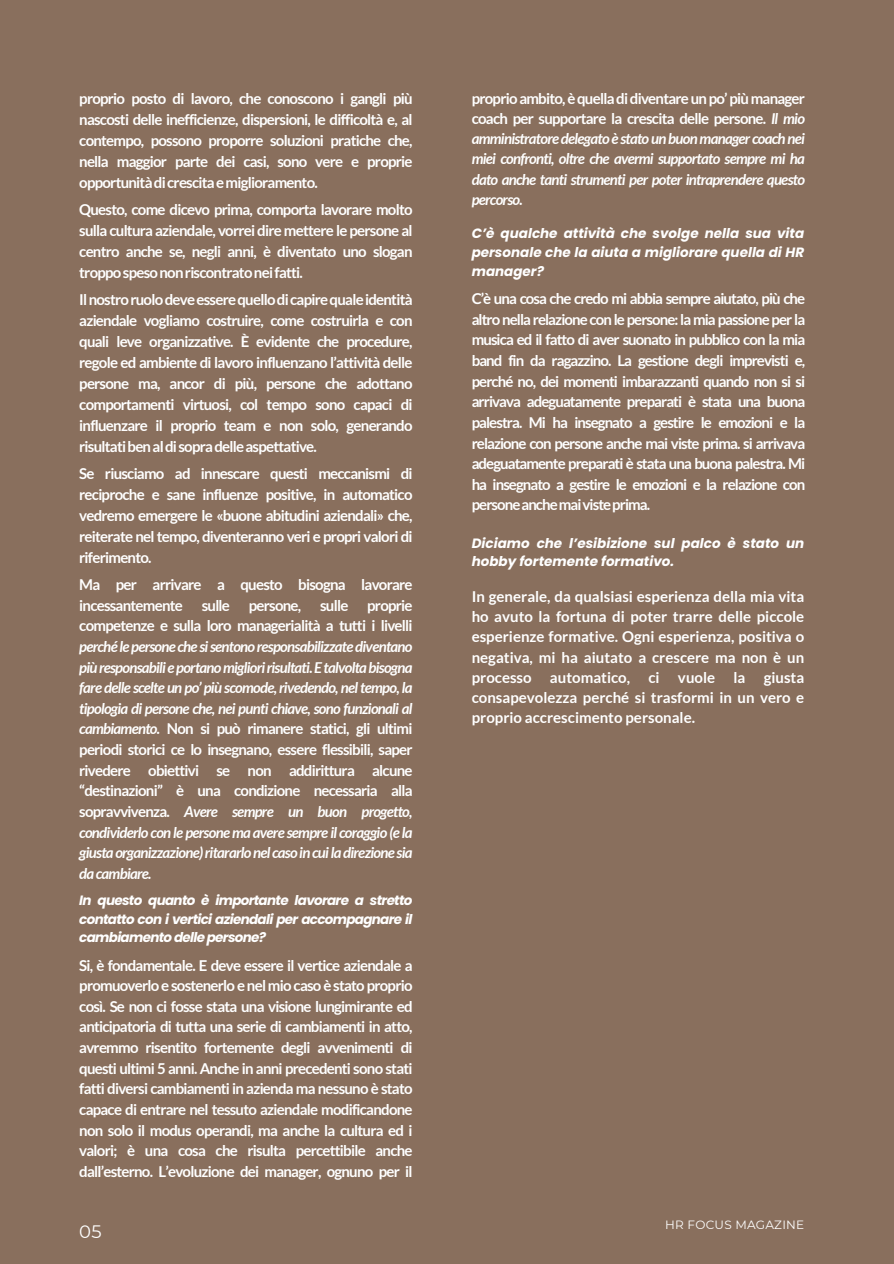
<style>
.page{position:relative;width:894px;height:1264px;background:#fff}
.page>*{position:absolute;margin:0;border:0;box-sizing:border-box;transform-origin:0 0}
.t1{font:18px "Montserrat";color:#fff}
.t2{font:700 15px/20.7px "Lato";letter-spacing:-.05em;color:#fff;text-align:justify}
.t3{font:italic 700 15px/20.7px "Lato";letter-spacing:-.05em;color:#fff;text-align:justify}
.t4{font:italic 700 13.5px/18.8px "Poppins";color:#fff;text-align:justify}
.t5{font:12px "Montserrat";letter-spacing:.02em;color:#fff}
.s1{font-style:normal}
</style>
<div class="page">
<div style="left:0;top:0;width:893px;height:1263px;background:#896f5d"></div>
<p class="t2" style="left:79px;top:88px;width:335px">proprio posto di lavoro, che conoscono i gangli più nascosti delle inefficienze, dispersioni, le difficoltà e, al contempo, possono proporre soluzioni pratiche che, nella maggior parte dei casi, sono vere e proprie opportunità di crescita e miglioramento.</p>
<p class="t2" style="left:79px;top:199px;width:335px">Questo, come dicevo prima, comporta lavorare molto sulla cultura aziendale, vorrei dire mettere le persone al centro anche se, negli anni, è diventato uno slogan troppo speso non riscontrato nei fatti.</p>
<p class="t2" style="left:79px;top:289px;width:335px">Il nostro ruolo deve essere quello di capire quale identità aziendale vogliamo costruire, come costruirla e con quali leve organizzative. È evidente che procedure, regole ed ambiente di lavoro influenzano l’attività delle persone ma, ancor di più, persone che adottano comportamenti virtuosi, col tempo sono capaci di influenzare il proprio team e non solo, generando risultati ben al di sopra delle aspettative.</p>
<p class="t2" style="left:79px;top:463px;width:335px">Se riusciamo ad innescare questi meccanismi di reciproche e sane influenze positive, in automatico vedremo emergere le «buone abitudini aziendali» che, reiterate nel tempo, diventeranno veri e propri valori di riferimento.</p>
<p class="t2" style="left:79px;top:574px;width:335px">Ma per arrivare a questo bisogna lavorare incessantemente</p>
<p class="t2" style="left:202px;top:594px;width:30px">sulle</p>
<p class="t2" style="left:249px;top:594px;width:54px">persone,</p>
<p class="t2" style="left:320px;top:594px;width:30px">sulle</p>
<p class="t2" style="left:79px;top:594px;width:335px;text-align:right">proprie<br>competenze e sulla loro managerialità a tutti i livelli</p>
<p class="t3" style="left:79px;top:636px;width:335px">perché le persone che si sentono responsabilizzate diventano più responsabili e portano migliori risultati. E talvolta bisogna fare delle scelte un po’ più scomode, rivedendo, nel tempo, la tipologia di persone che, nei punti chiave, sono funzionali al cambiamento. <span class="s1">Non si può rimanere statici, gli ultimi periodi storici ce lo insegnano, essere flessibili, saper rivedere obiettivi se non addirittura alcune “destinazioni” è una condizione necessaria alla sopravvivenza.</span> Avere sempre un buon progetto, condividerlo con le persone ma avere sempre il coraggio (e la giusta organizzazione) ritararlo nel caso in cui la direzione sia da cambiare.</p>
<p class="t4" style="left:79px;top:890px;width:334px">In questo quanto è importante lavorare a stretto contatto con i vertici aziendali per accompagnare il cambiamento delle persone?</p>
<p class="t2" style="left:79px;top:954px;width:335px">Si, è fondamentale. E deve essere il vertice aziendale a promuoverlo e sostenerlo e nel mio caso è stato proprio così. Se non ci fosse stata una visione lungimirante ed anticipatoria di tutta una serie di cambiamenti in atto, avremmo risentito fortemente degli avvenimenti di questi ultimi 5 anni. Anche in anni precedenti sono stati fatti diversi cambiamenti in azienda ma nessuno è stato capace di entrare nel tessuto aziendale modificandone non solo il modus operandi, ma anche la cultura ed i valori; è una cosa che risulta percettibile anche dall’esterno. L’evoluzione dei manager, ognuno per il</p>
<p class="t1" style="left:79px;top:1219px;width:24px">05</p>
<p class="t3" style="left:471px;top:88px;width:335px;line-height:20.2px"><span class="s1">proprio ambito, è quella di diventare un po’ più manager coach per supportare la crescita delle persone.</span> Il mio amministratore delegato è stato un buon manager coach nei miei confronti, oltre che avermi supportato sempre mi ha dato anche tanti strumenti per poter intraprendere questo percorso.</p>
<p class="t4" style="left:471px;top:224px;width:334px">C’è qualche attività che svolge nella sua vita personale che la aiuta a migliorare quella di HR manager?</p>
<p class="t2" style="left:471px;top:288px;width:335px">C’è una cosa che credo mi abbia sempre aiutato, più che altro nella relazione con le persone: la mia passione per la musica ed il fatto di aver suonato in pubblico con la mia band fin da ragazzino. La gestione degli imprevisti e, perché no, dei momenti imbarazzanti quando non si si arrivava adeguatamente preparati è stata una buona palestra. Mi ha insegnato a gestire le emozioni e la relazione con persone anche mai viste prima. si arrivava adeguatamente preparati è stata una buona palestra. Mi ha insegnato a gestire le emozioni e la relazione con persone anche mai viste prima.</p>
<p class="t4" style="left:471px;top:534px;width:334px;line-height:18px">Diciamo che l’esibizione sul palco è stato un hobby fortemente formativo.</p>
<p class="t2" style="left:471px;top:586px;width:334px;line-height:20.2px">In generale, da qualsiasi esperienza della mia vita ho avuto la fortuna di poter trarre delle piccole esperienze formative. Ogni esperienza, positiva o negativa, mi ha aiutato a crescere ma non è un processo automatico, ci vuole la giusta consapevolezza perché si trasformi in un vero e proprio accrescimento personale.</p>
<p class="t5" style="left:665px;top:1216px;width:140px">HR FOCUS MAGAZINE</p>
</div>
